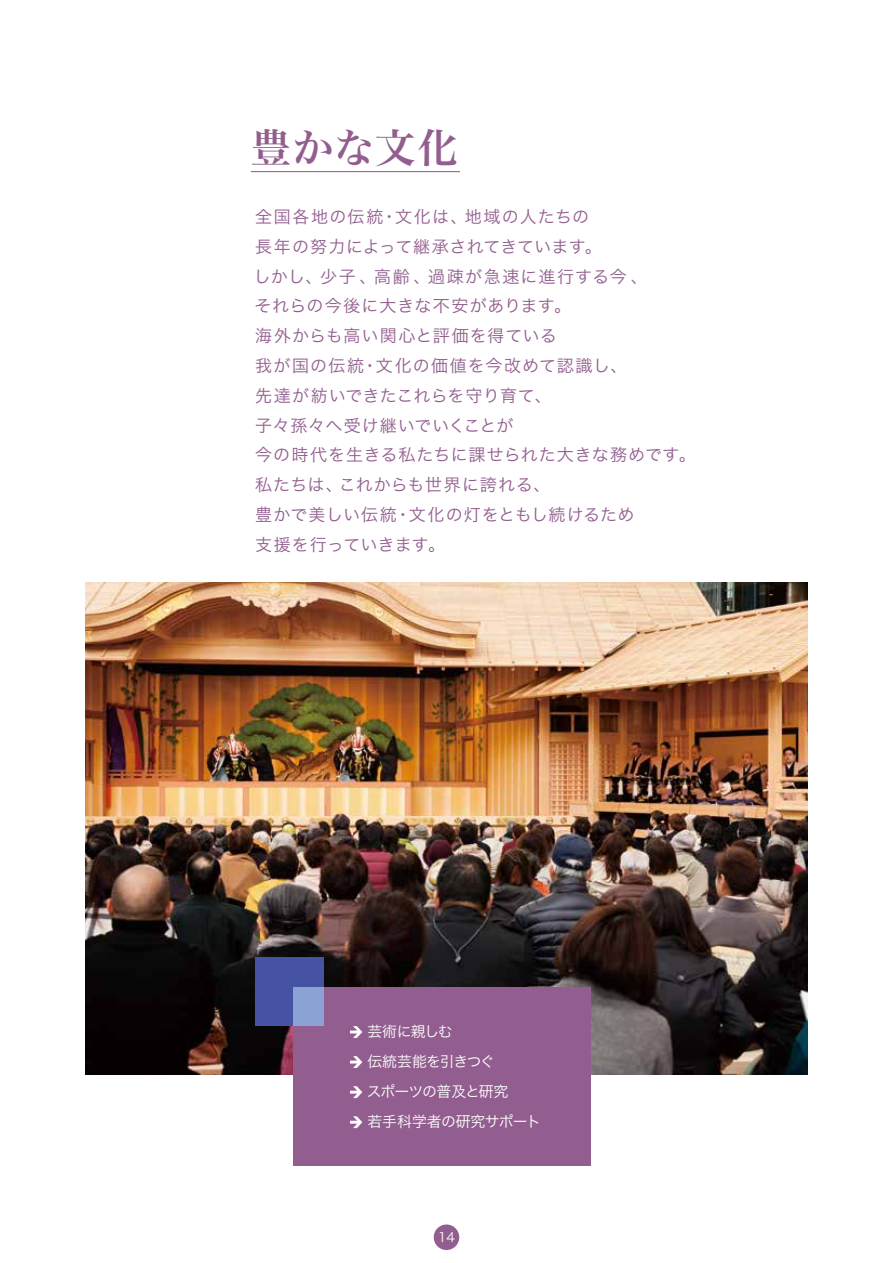
<style>
.page{position:relative;width:893px;height:1263px;background:#fff}
.page>*{position:absolute;margin:0;border:0;box-sizing:border-box;transform-origin:0 0}
.t1{font:40.35px "Hira Min Pro W6";letter-spacing:.03em;color:#925e8f}
.t2{font:16.95px/29.7px "Hira Kaku Pro W3";letter-spacing:.045em;color:#925e8f}
.t3{font:14.85px/30px "Hira Kaku Pro W3";letter-spacing:-.04em;color:#fff}
.t4{font:12.75px "Hira Kaku Pro W3";color:#fff}
</style>
<div class="page">
<img style="left:85px;top:583px;width:723px;height:492px">
<hr style="left:251px;top:171px;width:209px;height:1px;background:#925e8f">
<div style="left:434px;top:1224px;width:25px;height:26px;background:#925e8f;border-radius:50%"></div>
<div style="left:255px;top:957px;width:69px;height:68px;background:#4653a2"></div>
<div style="left:293px;top:987px;width:298px;height:178px;background:#925e8f"></div>
<div style="left:293px;top:987px;width:31px;height:38px;background:#8aa3d4"></div>
<svg style="left:350px;top:1026px;width:12px;height:12px"></svg>
<svg style="left:350px;top:1056px;width:12px;height:12px"></svg>
<svg style="left:350px;top:1086px;width:12px;height:12px"></svg>
<svg style="left:350px;top:1116px;width:12px;height:12px"></svg>
<h1 class="t1" style="left:251px;top:112px;width:209px">豊かな文化</h1>
<p class="t2" style="left:254px;top:201px;width:443px">全国各地の伝統・文化は、地域の人たちの<br>長年の努力によって継承されてきています。<br>しかし、少子、高齢、過疎が急速に進行する今、<br>それらの今後に大きな不安があります。<br>海外からも高い関心と評価を得ている<br>我が国の伝統・文化の価値を今改めて認識し、<br>先達が紡いできたこれらを守り育て、<br>子々孫々へ受け継いでいくことが<br>今の時代を生きる私たちに課せられた大きな務めです。私たちは、これからも世界に誇れる、<br>豊かで美しい伝統・文化の灯をともし続けるため<br>支援を行っていきます。</p>
<p class="t3" style="left:367px;top:1015px;width:176px">芸術に親しむ<br>伝統芸能を引きつぐ<br>スポーツの普及と研究<br>若手科学者の研究サポート</p>
<p class="t4" style="left:438px;top:1226px;width:18px">14</p>
</div>
